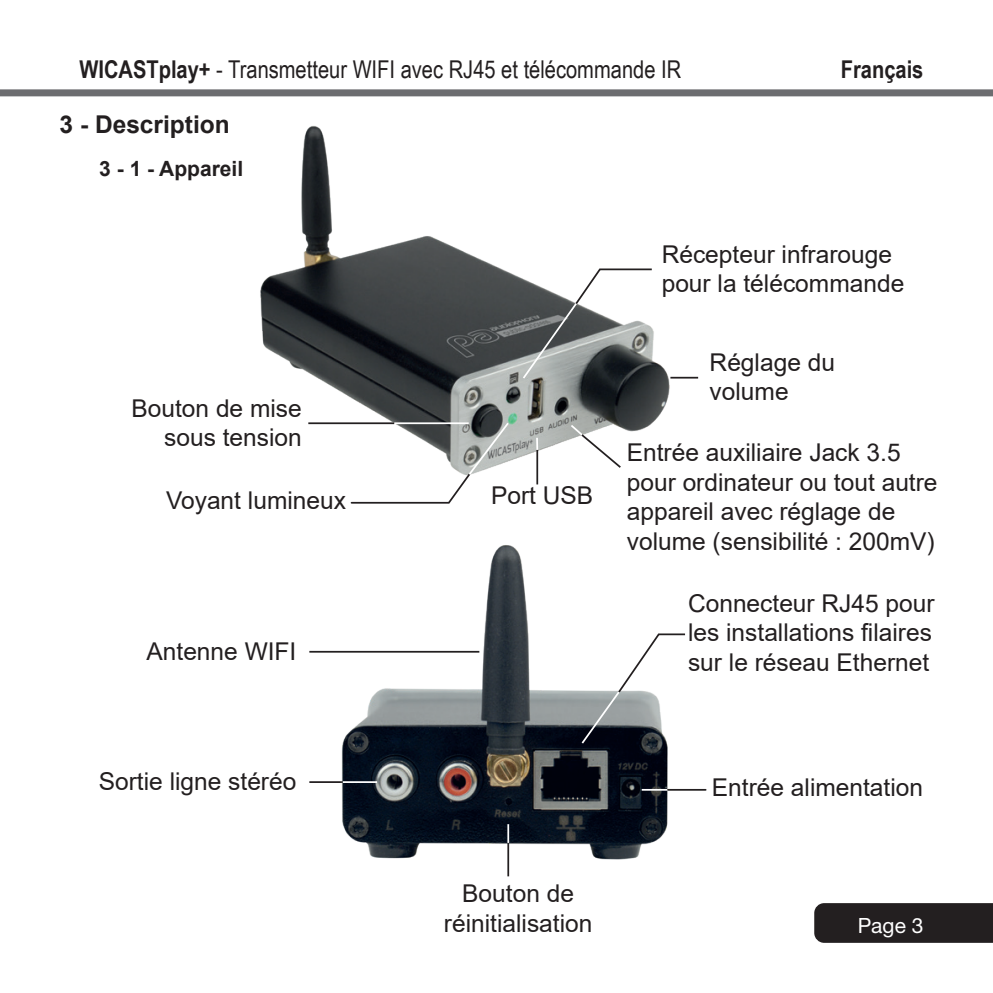
<style>
.page{position:relative;width:993px;height:993px;background:#fff}
.page>*{position:absolute;margin:0;border:0;box-sizing:border-box;transform-origin:0 0}
.Texte_normal{font:24.5px/29.4px "Arial";color:#231f20}
.t1{font:24.5px "Arial Narrow";color:#231f20}
.Texte{font:700 24.5px "Arial";color:#231f20}
.t2{font:700 24.5px "Arial Narrow";color:#231f20}
.Texte-2{font:700 21px "Arial";color:#231f20}
.t3{font:21px "Helvetica Neue";color:#fff}
.s1{font-weight:700}
</style>
<div class="page">
<div style="left:0;top:89px;width:992px;height:7px;background:#6c6d70"></div>
<div style="left:814px;top:903px;width:178px;height:39px;background:#231f20"></div>
<img style="left:260px;top:126px;width:427px;height:359px">
<hr style="left:310px;top:781px;width:32px;height:1px;background:#231f20">
<hr style="left:310px;top:650px;width:168px;height:2px;background:#231f20">
<hr style="left:507px;top:842px;width:2px;height:33px;background:#231f20">
<hr style="left:671px;top:376px;width:26px;height:2px;background:#231f20">
<img style="left:333px;top:545px;width:341px;height:324px">
<hr style="left:343px;top:781px;width:34px;height:1px;background:#fff">
<svg style="left:536px;top:437px;width:2px;height:13px"></svg>
<svg style="left:507px;top:823px;width:2px;height:19px"></svg>
<hr style="left:641px;top:788px;width:26px;height:2px;background:#fff">
<svg style="left:579px;top:632px;width:106px;height:113px"></svg>
<hr style="left:309px;top:422px;width:84px;height:2px;background:#231f20">
<hr style="left:536px;top:450px;width:2px;height:33px;background:#231f20">
<svg style="left:521px;top:267px;width:131px;height:113px"></svg>
<svg style="left:349px;top:420px;width:161px;height:84px"></svg>
<svg style="left:568px;top:423px;width:54px;height:46px"></svg>
<hr style="left:667px;top:788px;width:38px;height:2px;background:#231f20">
<p class="t1" style="left:79px;top:52px;width:603px"><span class="s1">WICASTplay+</span> - Transmetteur WIFI avec RJ45 et télécommande IR</p>
<p class="t2" style="left:840px;top:51px;width:84px">Français</p>
<p class="Texte" style="left:60px;top:107px;width:172px">3 - Description</p>
<p class="Texte-2" style="left:99px;top:154px;width:145px">3 - 1 - Appareil</p>
<p class="Texte_normal" style="left:131px;top:393px;width:172px;text-align:right">Bouton de mise sous tension</p>
<p class="Texte_normal" style="left:166px;top:485px;width:181px">Voyant lumineux</p>
<p class="Texte_normal" style="left:146px;top:636px;width:151px">Antenne WIFI</p>
<p class="Texte_normal" style="left:99px;top:766px;width:199px">Sortie ligne stéréo</p>
<p class="Texte_normal" style="left:491px;top:480px;width:104px">Port USB</p>
<p class="Texte_normal" style="left:661px;top:239px;width:244px">Récepteur infrarouge pour la télécommande</p>
<p class="Texte_normal" style="left:709px;top:347px;width:127px">Réglage du volume</p>
<p class="Texte_normal" style="left:626px;top:437px;width:312px">Entrée auxiliaire Jack 3.5 pour ordinateur ou tout autre appareil avec réglage de volume (sensibilité : 200mV)</p>
<p class="Texte_normal" style="left:687px;top:588px;width:248px;text-align:justify">Connecteur RJ45 pour les installations filaires sur le réseau Ethernet</p>
<p class="Texte_normal" style="left:444px;top:878px;width:150px;text-align:center">Bouton de réinitialisation</p>
<p class="Texte_normal" style="left:711px;top:772px;width:213px">Entrée alimentation</p>
<p class="t3" style="left:857px;top:912px;width:67px">Page 3</p>
</div>
